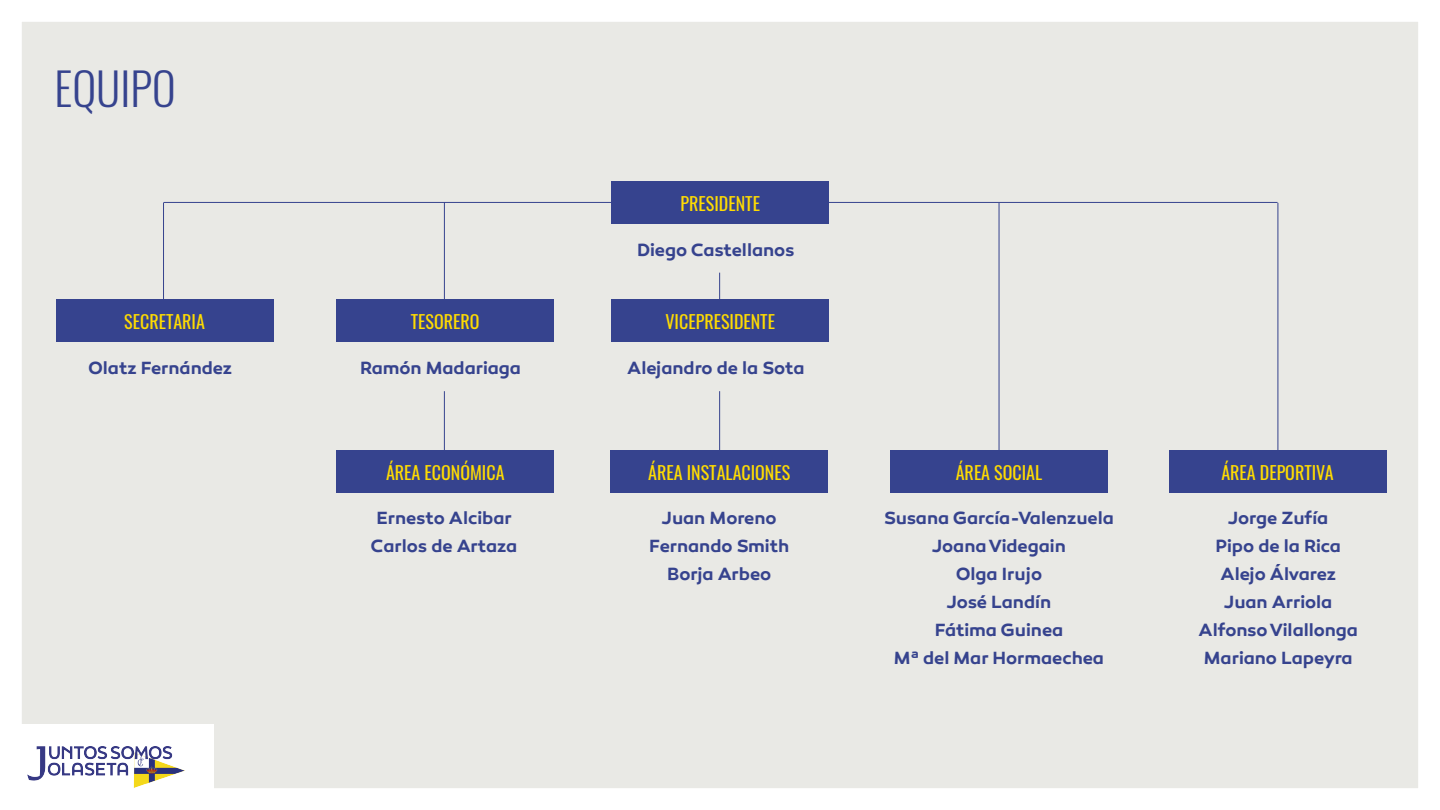
<style>
.page{position:relative;width:1440px;height:810px;background:#fff}
.page>*{position:absolute;margin:0;border:0;box-sizing:border-box;transform-origin:0 0}
.t1{font:300 45px "Oswald";color:#36438e}
.t2{font:600 18px "Canaro";letter-spacing:-.005em;color:#36438e}
.t3{font:18px "Oswald";color:#ffdc01}
</style>
<div class="page">
<div style="left:21px;top:21px;width:1398px;height:768px;background:#e9e9e5;border:1px solid #fff"></div>
<hr style="left:164px;top:202px;width:1114px;height:1px;background:#36438e">
<hr style="left:999px;top:203px;width:1px;height:248px;background:#36438e">
<hr style="left:1278px;top:203px;width:1px;height:248px;background:#36438e">
<hr style="left:163px;top:202px;width:1px;height:100px;background:#36438e">
<div style="left:0;top:725px;width:213px;height:85px;background:#fff"></div>
<img style="left:27px;top:746px;width:158px;height:42px">
<div style="left:890px;top:451px;width:218px;height:42px;background:#36438e"></div>
<div style="left:611px;top:182px;width:218px;height:42px;background:#36438e"></div>
<div style="left:56px;top:300px;width:218px;height:42px;background:#36438e"></div>
<div style="left:1169px;top:451px;width:217px;height:42px;background:#36438e"></div>
<hr style="left:719px;top:391px;width:1px;height:60px;background:#36438e">
<svg style="left:719px;top:273px;width:1px;height:27px"></svg>
<div style="left:610px;top:451px;width:218px;height:42px;background:#36438e"></div>
<div style="left:611px;top:300px;width:218px;height:42px;background:#36438e"></div>
<hr style="left:444px;top:202px;width:1px;height:98px;background:#36438e">
<hr style="left:444px;top:391px;width:1px;height:60px;background:#36438e">
<div style="left:336px;top:451px;width:218px;height:42px;background:#36438e"></div>
<div style="left:336px;top:300px;width:218px;height:42px;background:#36438e"></div>
<p class="t1" style="left:55px;top:49px;width:123px">EQUIPO</p>
<p class="t3" style="left:124px;top:306px;width:82px">SECRETARIA</p>
<p class="t2" style="left:88px;top:357px;width:145px">Olatz Fernández</p>
<p class="t3" style="left:681px;top:188px;width:81px">PRESIDENTE</p>
<p class="t2" style="left:637px;top:239px;width:159px">Diego Castellanos</p>
<p class="t3" style="left:411px;top:306px;width:70px">TESORERO</p>
<p class="t3" style="left:666px;top:306px;width:111px">VICEPRESIDENTE</p>
<p class="t2" style="left:360px;top:357px;width:162px">Ramón Madariaga</p>
<p class="t2" style="left:627px;top:357px;width:179px">Alejandro de la Sota</p>
<p class="t3" style="left:386px;top:457px;width:120px">ÁREA ECONÓMICA</p>
<p class="t3" style="left:648px;top:457px;width:143px">ÁREA INSTALACIONES</p>
<p class="t3" style="left:956px;top:457px;width:88px">ÁREA SOCIAL</p>
<p class="t3" style="left:1221px;top:457px;width:114px">ÁREA DEPORTIVA</p>
<p class="t2" style="left:377px;top:507px;width:137px">Ernesto Alcibar</p>
<p class="t2" style="left:371px;top:535px;width:148px">Carlos de Artaza</p>
<p class="t2" style="left:662px;top:507px;width:116px">Juan Moreno</p>
<p class="t2" style="left:649px;top:535px;width:141px">Fernando Smith</p>
<p class="t2" style="left:667px;top:563px;width:106px">Borja Arbeo</p>
<p class="t2" style="left:884px;top:507px;width:231px">Susana García-Valenzuela</p>
<p class="t2" style="left:932px;top:535px;width:135px">Joana Videgain</p>
<p class="t2" style="left:956px;top:563px;width:88px">Olga Irujo</p>
<p class="t2" style="left:947px;top:591px;width:106px">José Landín</p>
<p class="t2" style="left:935px;top:619px;width:130px">Fátima Guinea</p>
<p class="t2" style="left:894px;top:647px;width:212px">Mª del Mar Hormaechea</p>
<p class="t2" style="left:1228px;top:507px;width:101px">Jorge Zufía</p>
<p class="t2" style="left:1215px;top:535px;width:127px">Pipo de la Rica</p>
<p class="t2" style="left:1221px;top:563px;width:117px">Alejo Álvarez</p>
<p class="t2" style="left:1224px;top:591px;width:109px">Juan Arriola</p>
<p class="t2" style="left:1199px;top:619px;width:161px">Alfonso Vilallonga</p>
<p class="t2" style="left:1204px;top:647px;width:150px">Mariano Lapeyra</p>
</div>
